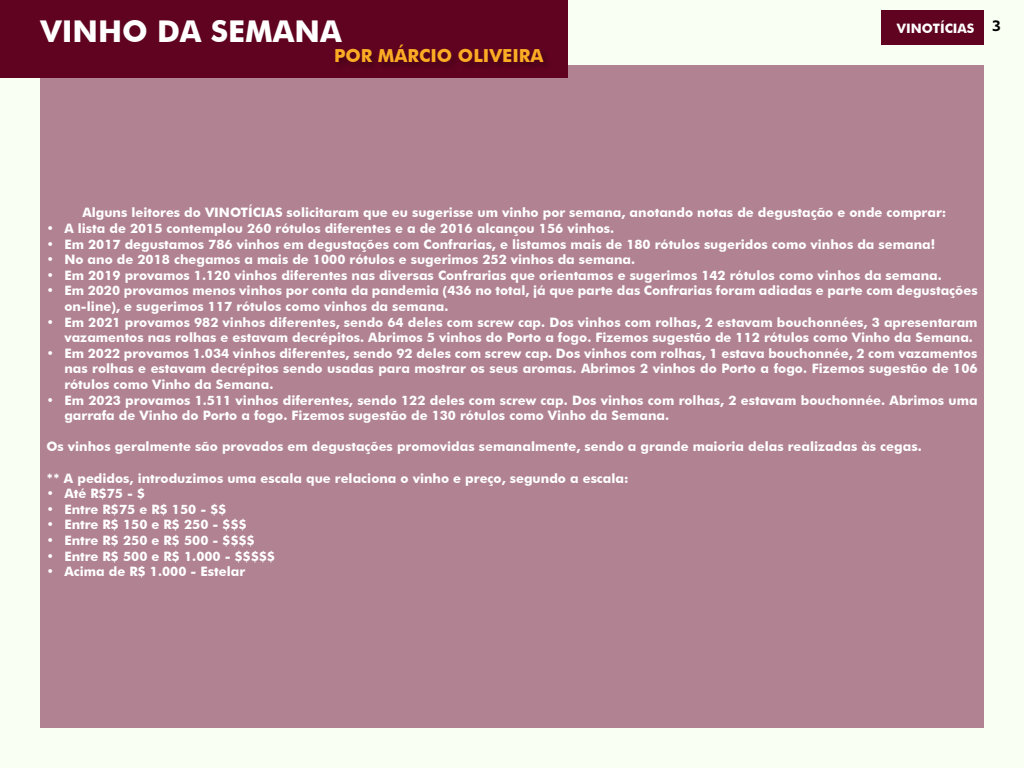
<style>
.page{position:relative;width:1024px;height:768px;background:#f9fff3}
.page>*{position:absolute;margin:0;border:0;box-sizing:border-box;transform-origin:0 0}
.t1{font:700 30px "Futura BT";color:#fff}
.t2{font:700 18px "Futura BT";color:#fbac24}
.t3{font:700 13px/15.6px "Futura BT";color:#fff}
</style>
<div class="page">
<div style="left:882px;top:10px;width:102px;height:34px;background:#600320"></div>
<div style="left:40px;top:65px;width:944px;height:663px;background:#b18392"></div>
<div style="left:0;top:0;width:568px;height:78px;background:#600320"></div>
<div style="left:334px;top:44px;width:219px;height:27px;background:#59021d"></div>
<h1 class="t1" style="left:40px;top:13px;width:303px">VINHO DA SEMANA</h1>
<h2 class="t2" style="left:334px;top:45px;width:211px">POR MÁRCIO OLIVEIRA</h2>
<p class="t3" style="left:897px;top:21px;width:105px">VINOTÍCIAS <sup>3</sup></p>
<p class="t3" style="left:82px;top:205px;width:865px">Alguns leitores do VINOTÍCIAS solicitaram que eu sugerisse um vinho por semana, anotando notas de degustação e onde comprar:</p>
<p class="t3" style="left:46px;top:220px;width:569px">• A lista de 2015 contemplou 260 rótulos diferentes e a de 2016 alcançou 156 vinhos.</p>
<p class="t3" style="left:46px;top:236px;width:890px">• Em 2017 degustamos 786 vinhos em degustações com Confrarias, e listamos mais de 180 rótulos sugeridos como vinhos da semana!</p>
<p class="t3" style="left:46px;top:252px;width:590px">• No ano de 2018 chegamos a mais de 1000 rótulos e sugerimos 252 vinhos da semana.</p>
<p class="t3" style="left:46px;top:267px;width:897px">• Em 2019 provamos 1.120 vinhos diferentes nas diversas Confrarias que orientamos e sugerimos 142 rótulos como vinhos da semana.</p>
<p class="t3" style="left:64px;top:283px;width:915px;text-indent:-18px">• Em 2020 provamos menos vinhos por conta da pandemia (436 no total, já que parte das Confrarias foram adiadas e parte com degustações on-line), e sugerimos 117 rótulos como vinhos da semana.</p>
<p class="t3" style="left:64px;top:314px;width:915px;text-indent:-18px">• Em 2021 provamos 982 vinhos diferentes, sendo 64 deles com screw cap. Dos vinhos com rolhas, 2 estavam bouchonnées, 3 apresentaram vazamentos nas rolhas e estavam decrépitos. Abrimos 5 vinhos do Porto a fogo. Fizemos sugestão de 112 rótulos como Vinho da Semana.</p>
<p class="t3" style="left:64px;top:345px;width:915px;text-align:justify;text-indent:-18px">• Em 2022 provamos 1.034 vinhos diferentes, sendo 92 deles com screw cap. Dos vinhos com rolhas, 1 estava bouchonnée, 2 com vazamentos nas rolhas e estavam decrépitos sendo usadas para mostrar os seus aromas. Abrimos 2 vinhos do Porto a fogo. Fizemos sugestão de 106 rótulos como Vinho da Semana.</p>
<p class="t3" style="left:64px;top:392px;width:915px;text-indent:-18px">• Em 2023 provamos 1.511 vinhos diferentes, sendo 122 deles com screw cap. Dos vinhos com rolhas, 2 estavam bouchonnée. Abrimos uma garrafa de Vinho do Porto a fogo. Fizemos sugestão de 130 rótulos como Vinho da Semana.</p>
<p class="t3" style="left:46px;top:439px;width:877px">Os vinhos geralmente são provados em degustações promovidas semanalmente, sendo a grande maioria delas realizadas às cegas.</p>
<p class="t3" style="left:46px;top:470px;width:584px">** A pedidos, introduzimos uma escala que relaciona o vinho e preço, segundo a escala:</p>
<p class="t3" style="left:46px;top:486px;width:100px">• Até R$75 - $</p>
<p class="t3" style="left:46px;top:501px;width:182px">• Entre R$75 e R$ 150 - $$</p>
<p class="t3" style="left:46px;top:517px;width:202px">• Entre R$ 150 e R$ 250 - $$$</p>
<p class="t3" style="left:46px;top:532px;width:210px">• Entre R$ 250 e R$ 500 - $$$$</p>
<p class="t3" style="left:46px;top:548px;width:231px">• Entre R$ 500 e R$ 1.000 - $$$$$</p>
<p class="t3" style="left:46px;top:564px;width:200px">• Acima de R$ 1.000 - Estelar</p>
</div>
